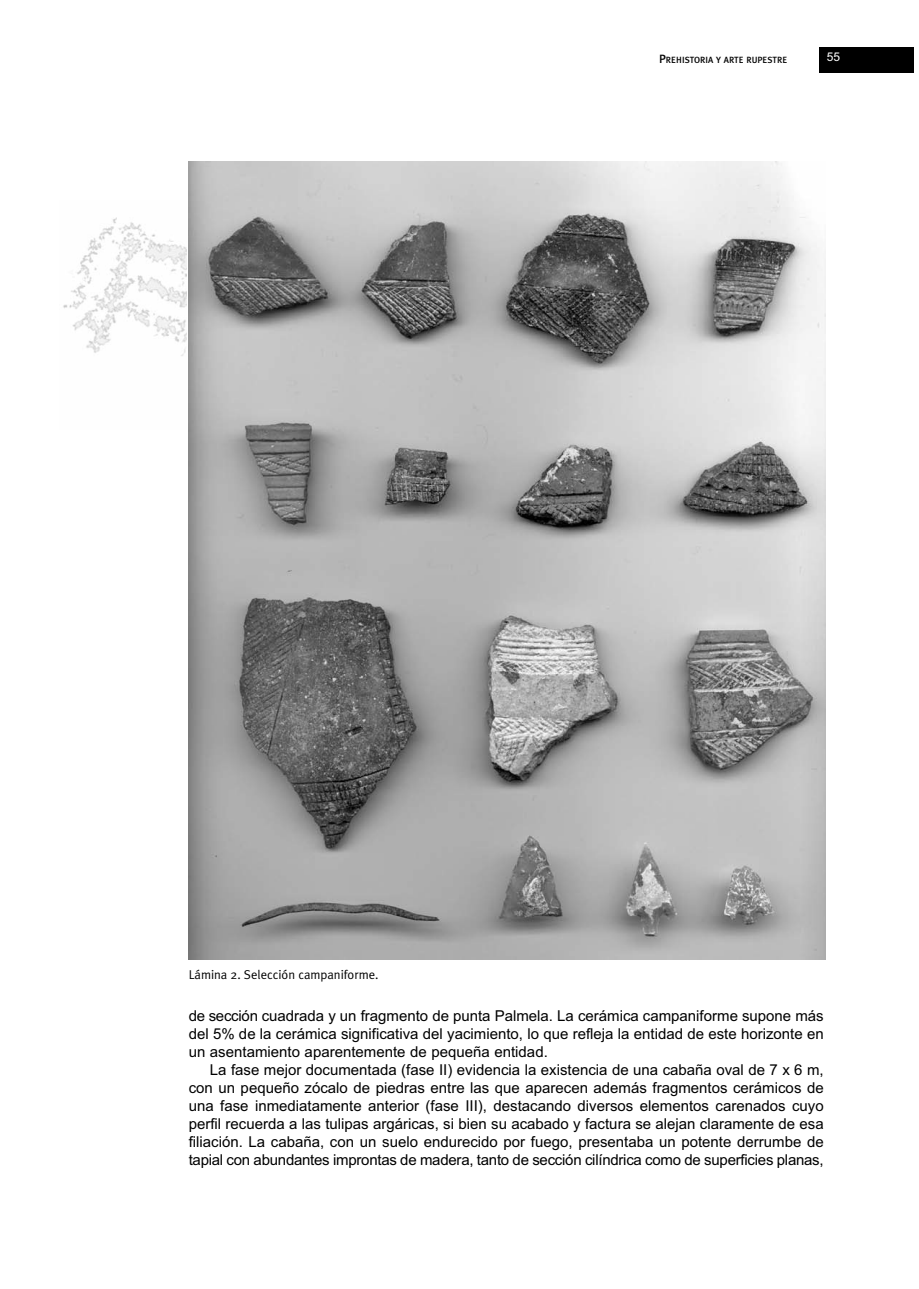
<style>
.page{position:relative;width:919px;height:1289px;background:#fff}
.page>*{position:absolute;margin:0;border:0;box-sizing:border-box;transform-origin:0 0}
.t1{font:15px/18px "Arial";letter-spacing:-.01em;color:#000;text-align:justify}
.t2{font:12.75px "Meta Plus Normal";color:#000}
.t3{font:12px "Arial";color:#fff}
.t4{font:500 9px "Meta Plus";color:#000}
.s1{font-size:12px}
</style>
<div class="page">
<img style="left:63px;top:217px;width:124px;height:139px">
<div style="left:819px;top:47px;width:94px;height:25px;background:#000"></div>
<img style="left:188px;top:162px;width:637px;height:797px">
<p class="t4" style="left:659px;top:56px;width:130px"><span class="s1">P</span>REHISTORIA Y ARTE RUPESTRE</p>
<p class="t3" style="left:826px;top:53px;width:15px">55</p>
<p class="t2" style="left:189px;top:970px;width:191px">Lámina 2. Selección campaniforme.</p>
<p class="t1" style="left:189px;top:1007px;width:636px">de sección cuadrada y un fragmento de punta Palmela. La cerámica campaniforme supone más del 5% de la cerámica significativa del yacimiento, lo que refleja la entidad de este horizonte en un asentamiento aparentemente de pequeña entidad.</p>
<p class="t1" style="left:189px;top:1061px;width:636px;text-indent:21px">La fase mejor documentada (fase II) evidencia la existencia de una cabaña oval de 7 x 6 m, con un pequeño zócalo de piedras entre las que aparecen además fragmentos cerámicos de una fase inmediatamente anterior (fase III), destacando diversos elementos carenados cuyo perfil recuerda a las tulipas argáricas, si bien su acabado y factura se alejan claramente de esa filiación. La cabaña, con un suelo endurecido por fuego, presentaba un potente derrumbe de tapial con abundantes improntas de madera, tanto de sección cilíndrica como de superficies planas,</p>
</div>
